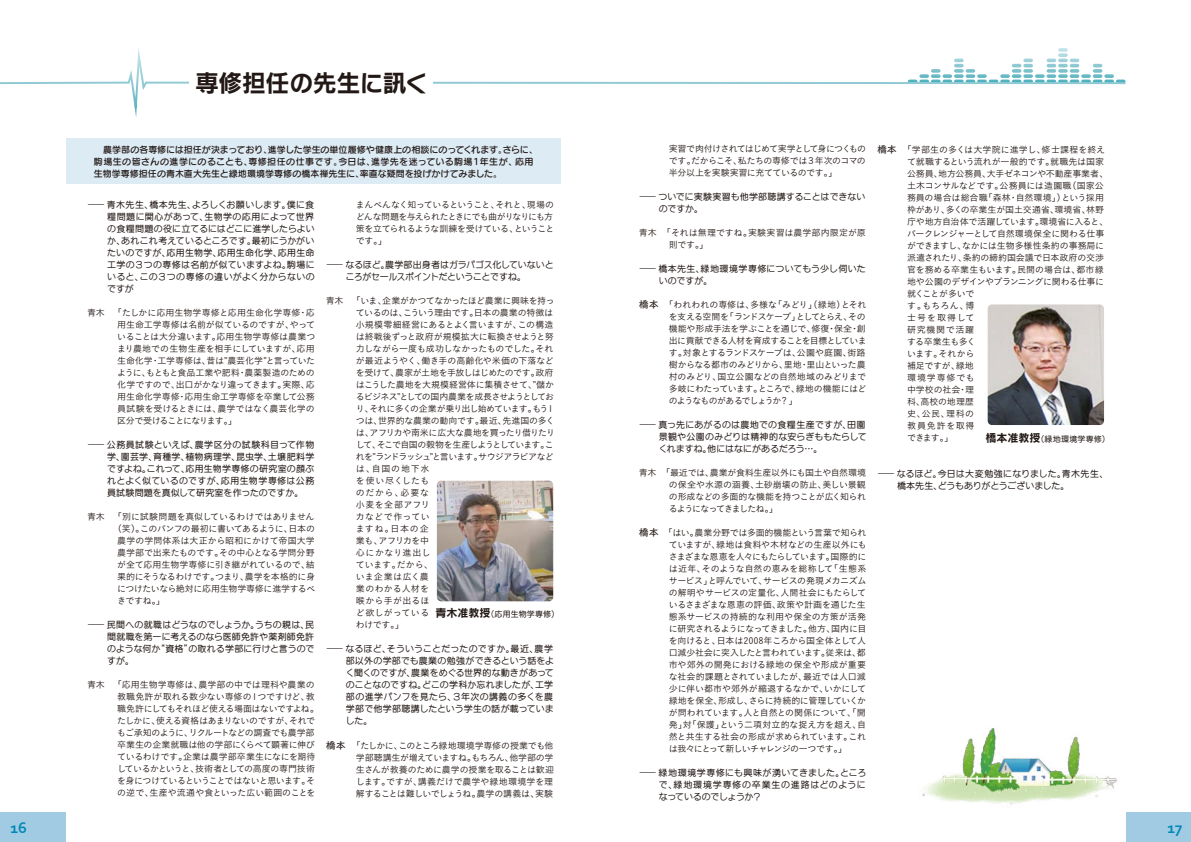
<style>
.page{position:relative;width:1191px;height:842px;background:#fff}
.page>*{position:absolute;margin:0;border:0;box-sizing:border-box;transform-origin:0 0}
.t1{font:24px "Rodin NTLG Pro B";letter-spacing:-.02em;color:#221815}
.t2{font:700 16px "Corbel";color:#0088b7}
.t3{font:9px/12px "Koburina Go Std W3";letter-spacing:-.03em;color:#221815;text-align:justify}
.t4{font:9px/12px "Anito Std M";letter-spacing:.01em;color:#221815;text-align:justify}
.t5{font:9px/12px "Seurat Pro DB";letter-spacing:.005em;color:#221815}
.t6{font:9px/12px "Koburina Go Std W3";letter-spacing:-.065em;color:#221815}
.t7{font:9px/12px "Anito Std M";letter-spacing:-.03em;color:#221815}
.t8{font:9px/12px "Anito Std M";letter-spacing:-.01em;color:#221815}
.t9{font:9px/12px "Koburina Go Std W3";color:#221815}
.t10{font:9px "Koburina Go Std W3";letter-spacing:-.06em;color:#221815}
.t11{font:9px "Koburina Go Std W3";letter-spacing:-.05em;color:#221815}
.t12{font:9px "Koburina Go Std W3";letter-spacing:.005em;color:#221815}
.t13{font:8px "Anito Std M";letter-spacing:.025em;color:#221815}
.s1{font-family:"Anito Std L"}
.s2{font-family:"Stick Std B";font-size:10px}
.s3{font-family:"Rodin NTLG Pro B";font-size:11px}
</style>
<div class="page">
<div style="left:66px;top:138px;width:494px;height:46px;background:#ddebf5"></div>
<svg style="left:0;top:48px;width:1126px;height:69px"></svg>
<div style="left:189px;top:66px;width:243px;height:32px;background:#fff"></div>
<img style="left:437px;top:481px;width:116px;height:120px">
<img style="left:987px;top:304px;width:117px;height:121px">
<img style="left:922px;top:728px;width:196px;height:77px">
<div style="left:0;top:813px;width:66px;height:29px;background:#a1cbe3"></div>
<div style="left:1126px;top:813px;width:65px;height:29px;background:#a1cbe3"></div>
<p class="t1" style="left:195px;top:67px;width:235px">専修担任の先生に訊く</p>
<p class="t5" style="left:94px;top:143px;width:445px">　農学部の各専修には担任が決まっており、進学した学生の単位履修や健康上の相談にのってくれます。さらに、駒場生の皆さんの進学にのることも、専修担任の仕事です。今日は、進学先を迷っている駒場１年生が、応用生物学専修担任の青木直大先生と緑地環境学専修の橋本禅先生に、率直な疑問を投げかけてみました。</p>
<p class="t4" style="left:107px;top:199px;width:209px;text-indent:-20px"><span class="s1">―</span> 青木先生、橋本先生、よろしくお願いします。僕に食糧問題に関心があって、生物学の応用によって世界の食糧問題の役に立てるにはどこに進学したらよいか、あれこれ考えているところです。最初にうかがいたいのですが、応用生物学、応用生命化学、応用生命工学の３つの専修は名前が似ていますよね。駒場にいると、この３つの専修の違いがよく分からないのですが</p>
<p class="t3" style="left:117px;top:307px;width:200px;text-indent:-30px">青木 「たしかに応用生物学専修と応用生命化学専修・応用生命工学専修は名前が似ているのですが、やっていることは大分違います。応用生物学専修は農業つまり農地での生物生産を相手にしていますが、応用生命化学・工学専修は、昔は”農芸化学”と言っていたように、もともと食品工業や肥料・農薬製造のための化学ですので、出口がかなり違ってきます。実際、応用生命化学専修・応用生命工学専修を卒業して公務員試験を受けるときには、農学ではなく農芸化学の区分で受けることになります。」</p>
<p class="t4" style="left:107px;top:439px;width:209px;text-indent:-20px"><span class="s1">―</span>公務員試験といえば、農学区分の試験科目って作物学、園芸学、育種学、植物病理学、昆虫学、土壌肥料学ですよね。これって、応用生物学専修の研究室の顔ぶれとよく似ているのですが、応用生物学専修は公務員試験問題を真似して研究室を作ったのですか。</p>
<p class="t3" style="left:87px;top:511px;width:229px">青木 「別に試験問題を真似しているわけではありません</p>
<p class="t10" style="left:113px;top:522px;width:204px">（笑）。このパンフの最初に書いてあるように、日本の</p>
<p class="t12" style="left:117px;top:534px;width:199px">農学の学問体系は大正から昭和にかけて帝国大学</p>
<p class="t3" style="left:117px;top:547px;width:199px">農学部で出来たものです。その中心となる学問分野</p>
<p class="t3" style="left:117px;top:559px;width:199px">が全て応用生物学専修に引き継がれているので、結</p>
<p class="t11" style="left:117px;top:570px;width:199px">果的にそうなるわけです。つまり、農学を本格的に身</p>
<p class="t3" style="left:117px;top:583px;width:200px">につけたいなら絶対に応用生物学専修に進学するべ</p>
<p class="t3" style="left:117px;top:595px;width:50px">きですね。」</p>
<p class="t4" style="left:107px;top:619px;width:209px;text-indent:-20px"><span class="s1">―</span> 民間への就職はどうなのでしょうか。うちの親は、民間就職を第一に考えるのなら医師免許や薬剤師免許のような何か“資格”の取れる学部に行けと言うのですが。</p>
<p class="t3" style="left:117px;top:679px;width:203px;text-align:left;text-indent:-30px">青木 「応用生物学専修は、農学部の中では理科や農業の教職免許が取れる数少ない専修の１つですけど、教職免許にしてもそれほど使える場面はないですよね。たしかに、使える資格はあまりないのですが、それでもご承知のように、リクルートなどの調査でも農学部卒業生の企業就職は他の学部にくらべて顕著に伸びているわけです。企業は農学部卒業生になにを期待しているかというと、技術者としての高度の専門技術を身につけているということではないと思います。その逆で、生産や流通や食といった広い範囲のことを</p>
<p class="t6" style="left:356px;top:199px;width:200px">まんべんなく知っているということ、それと、現場のどんな問題を与えられたときにでも曲がりなりにも方策を立てられるような訓練を受けている、ということです。」</p>
<p class="t7" style="left:346px;top:259px;width:209px;text-indent:-20px"><span class="s1">―</span> なるほど。農学部出身者はガラパゴス化していないところがセールスポイントだということですね。</p>
<p class="t3" style="left:356px;top:295px;width:201px;text-align:left;text-indent:-30px">青木 「いま、企業がかつてなかったほど農業に興味を持っているのは、こういう理由です。日本の農業の特徴は小規模零細経営にあるとよく言いますが、この構造は終戦後ずっと政府が規模拡大に転換させようと努力しながら一度も成功しなかったものでした。それが最近ようやく、働き手の高齢化や米価の下落などを受けて、農家が土地を手放しはじめたのです。政府はこうした農地を大規模経営体に集積させて、”儲かるビジネス”としての国内農業を成長させようとしており、それに多くの企業が乗り出し始めています。もう１つは、世界的な農業の動向です。最近、先進国の多くは、アフリカや南米に広大な農地を買ったり借りたりして、そこで自国の穀物を生産しようとしています。これを”ランドラッシュ”と言います。サウジアラビアなどは、自国の地下水<br>を使い尽くしたも<br>のだから、必要な<br>小麦を全部アフリ<br>カなどで作ってい<br>ますね。日本の企<br>業も、アフリカを中<br>心にかなり進出し<br>ています。だから、<br>いま企業は広く農<br>業のわかる人材を<br>喉から手が出るほ<br>ど欲しがっている<br>わけです。」</p>
<p class="t4" style="left:346px;top:643px;width:210px;text-align:left;text-indent:-20px"><span class="s1">―</span> なるほど、そういうことだったのですか。最近、農学部以外の学部でも農業の勉強ができるという話をよく聞くのですが、農業をめぐる世界的な動きがあってのことなのですね。どこの学科か忘れましたが、工学部の進学パンフを見たら、３年次の講義の多くを農学部で他学部聴講したという学生の話が載っていました。</p>
<p class="t3" style="left:356px;top:739px;width:200px;text-indent:-30px"><span class="s2">橋本</span> 「たしかに、このところ緑地環境学専修の授業でも他学部聴講生が増えていますね。もちろん、他学部の学生さんが教養のために農学の授業を取ることは歓迎します。ですが、講義だけで農学や緑地環境学を理解することは難しいでしょうね。農学の講義は、実験</p>
<p class="t13" style="left:435px;top:609px;width:125px"><span class="s3">青木准教授</span>（応用生物学専修）</p>
<p class="t3" style="left:669px;top:143px;width:199px">実習で肉付けされてはじめて実学として身につくものです。だからこそ、私たちの専修では３年次のコマの半分以上を実験実習に充てているのです。」</p>
<p class="t4" style="left:659px;top:190px;width:208px;text-indent:-20px"><span class="s1">―</span>ついでに実験実習も他学部聴講することはできないのですか。</p>
<p class="t9" style="left:669px;top:227px;width:198px;text-indent:-30px">青木　「それは無理ですね。実験実習は農学部内限定が原則です。」</p>
<p class="t4" style="left:659px;top:262px;width:208px;text-indent:-20px"><span class="s1">―</span>橋本先生、緑地環境学専修についてもう少し伺いたいのですが。</p>
<p class="t3" style="left:669px;top:299px;width:199px;text-indent:-30px"><span class="s2">橋本</span> 「われわれの専修は、多様な「みどり」（緑地）とそれを支える空間を「ランドスケープ」としてとらえ、その機能や形成手法を学ぶことを通じで、修復・保全・創出に貢献できる人材を育成することを目標としています。対象とするランドスケープは、公園や庭園、街路樹からなる都市のみどりから、里地・里山といった農村のみどり、国立公園などの自然地域のみどりまで多岐にわたっています。ところで、緑地の機能にはどのようなものがあるでしょうか？」</p>
<p class="t4" style="left:659px;top:418px;width:210px;text-align:left;text-indent:-20px"><span class="s1">―</span>真っ先にあがるのは農地での食糧生産ですが、田園景観や公園のみどりは精神的な安らぎももたらしてくれますね。他にはなにがあるだろう…。</p>
<p class="t3" style="left:669px;top:467px;width:199px;text-indent:-30px">青木　「最近では、農業が食料生産以外にも国土や自然環境の保全や水源の涵養、土砂崩壊の防止、美しい景観の形成などの多面的な機能を持つことが広く知られるようになってきましたね。」</p>
<p class="t3" style="left:669px;top:527px;width:199px;text-align:left;text-indent:-30px"><span class="s2">橋本</span>　「はい。農業分野では多面的機能という言葉で知られていますが、緑地は食料や木材などの生産以外にもさまざまな恩恵を人々にもたらしています。国際的には近年、そのような自然の恵みを総称して「生態系サービス」と呼んでいて、サービスの発現メカニズムの解明やサービスの定量化、人間社会にもたらしているさまざまな恩恵の評価、政策や計画を通じた生態系サービスの持続的な利用や保全の方策が活発に研究されるようになってきました。他方、国内に目を向けると、日本は2008年ころから国全体として人口減少社会に突入したと言われています。従来は、都市や郊外の開発における緑地の保全や形成が重要な社会的課題とされていましたが、最近では人口減少に伴い都市や郊外が縮退するなかで、いかにして緑地を保全、形成し、さらに持続的に管理していくかが問われています。人と自然との関係について、「開発」対「保護」という二項対立的な捉え方を超え、自然と共生する社会の形成が求められています。これは我々にとって新しいチャレンジの一つです。」</p>
<p class="t4" style="left:659px;top:766px;width:209px;text-indent:-20px"><span class="s1">―</span> 緑地環境学専修にも興味が湧いてきました。ところで、緑地環境学専修の卒業生の進路はどのようになっているのでしょうか？</p>
<p class="t3" style="left:907px;top:143px;width:203px;text-align:left;text-indent:-30px"><span class="s2">橋本</span> 「学部生の多くは大学院に進学し、修士課程を終えて就職するという流れが一般的です。就職先は国家公務員、地方公務員、大手ゼネコンや不動産事業者、土木コンサルなどです。公務員には造園職（国家公務員の場合は総合職「森林・自然環境」）という採用枠があり、多くの卒業生が国土交通省、環境省、林野庁や地方自治体で活躍しています。環境省に入ると、パークレンジャーとして自然環境保全に関わる仕事ができますし、なかには生物多様性条約の事務局に派遣されたり、条約の締約国会議で日本政府の交渉官を務める卒業生もいます。民間の場合は、都市緑地や公園のデザインやプランニングに関わる仕事に就くことが多いで<br>す。もちろん、博<br>士号を取得して<br>研究機関で活躍<br>する卒業生も多く<br>います。それから<br>補足ですが、緑地<br>環境学専修でも<br>中学校の社会・理<br>科、高校の地理歴<br>史、公民、理科の<br>教員免許を取得<br>できます。」</p>
<p class="t8" style="left:897px;top:467px;width:213px;text-indent:-20px"><span class="s1">―</span> なるほど。今日は大変勉強になりました。青木先生、橋本先生、どうもありがとうございました。</p>
<p class="t13" style="left:985px;top:434px;width:126px"><span class="s3">橋本准教授</span>（緑地環境学専修）</p>
<p class="t2" style="left:10px;top:818px;width:18px">16</p>
<p class="t2" style="left:1167px;top:818px;width:17px">17</p>
</div>
